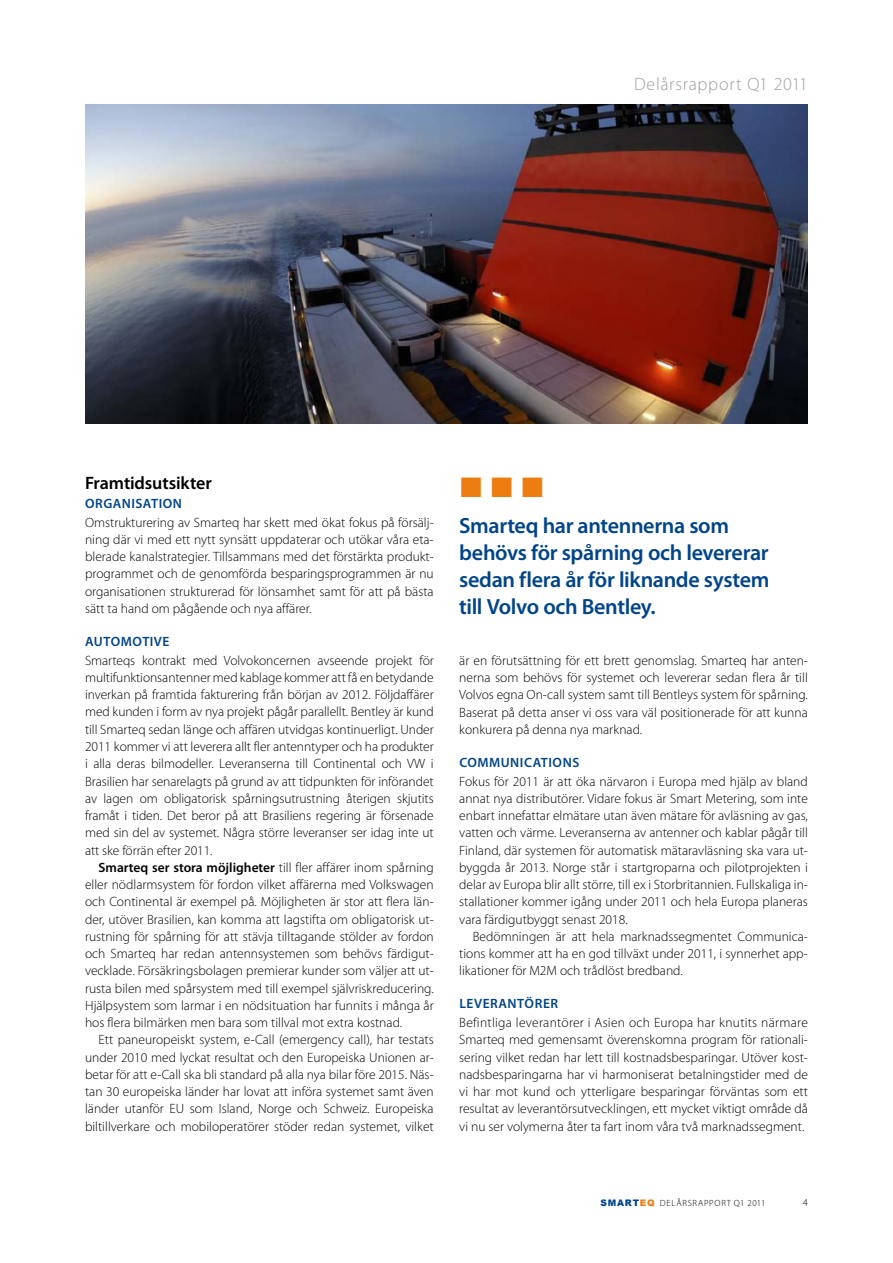
<style>
.page{position:relative;width:893px;height:1263px;background:#fff}
.page>*{position:absolute;margin:0;border:0;box-sizing:border-box;transform-origin:0 0}
.t1{font:600 22.05px/27px "Myriad Pro";letter-spacing:-.015em;color:#004489}
.t2{font:300 18px "Myriad Pro";letter-spacing:-.01em;color:#9c9e9f}
.t3{font:600 18px "Myriad Pro";letter-spacing:-.01em;color:#000}
.t4{font:300 13.5px/17.2px "Myriad Pro";color:#000;text-align:justify}
.t5{font:600 13.5px "Myriad Pro";letter-spacing:.04em;color:#004489}
.t6{font:300 10.5px "Myriad Pro";color:#000}
.t7{font:300 9px "Myriad Pro";letter-spacing:.08em;color:#000}
.s1{font-weight:600}
.s2{font-family:"Arial";font-weight:900;color:#004489}
.s3{font-family:"Arial";font-weight:900;color:#ee7d11}
</style>
<div class="page">
<img style="left:86px;top:104px;width:722px;height:320px">
<h2 class="t2" style="left:634px;top:73px;width:175px">Delårsrapport Q1 2011</h2>
<h2 class="t3" style="left:85px;top:472px;width:128px">Framtidsutsikter</h2>
<p class="t5" style="left:85px;top:495px;width:54px">Organisatio</p>
<p class="t5" style="left:173px;top:495px;width:11px">n</p>
<p class="t4" style="left:85px;top:513px;width:350px">Omstrukturering av Smarteq har skett med ökat fokus på försälj&shy;ning där vi med ett nytt synsätt uppdaterar och utökar våra eta&shy;blerade kanalstrategier. Tillsammans med det förstärkta produkt&shy;programmet och de genomförda besparingsprogrammen är nu organisationen strukturerad för lönsamhet samt för att på bästa sätt ta hand om pågående och nya affärer.</p>
<p class="t5" style="left:85px;top:633px;width:28px">Automotive</p>
<p class="t4" style="left:85px;top:651px;width:350px">Smarteqs kontrakt med Volvokoncernen avseende projekt för multifunktionsantenner med kablage kommer att få en betydande inverkan på framtida fakturering från början av 2012. Följdaffärer med kunden i form av nya projekt pågår parallellt. Bentley är kund till Smarteq sedan länge och affären utvidgas kontinuerligt. Under 2011 kommer vi att leverera allt fler antenntyper och ha produkter i alla deras bilmodeller. Leveranserna till Continental och VW i Brasilien har senarelagts på grund av att tidpunkten för införandet av lagen om obligatorisk spårningsutrustning återigen skjutits framåt i tiden. Det beror på att Brasiliens regering är försenade med sin del av systemet. Några större leveranser ser idag inte ut att ske förrän efter 2011.</p>
<p class="t4" style="left:85px;top:858px;width:350px;text-indent:14px"><span class="s1">Smarteq ser stora möjligheter</span> till fler affärer inom spårning eller nödlarmsystem för fordon vilket affärerna med Volkswagen och Continental är exempel på. Möjligheten är stor att flera län&shy;der, utöver Brasilien, kan komma att lagstifta om obligatorisk ut&shy;rustning för spårning för att stävja tilltagande stölder av fordon och Smarteq har redan antennsystemen som behövs färdigut&shy;vecklade. Försäkringsbolagen premierar kunder som väljer att ut&shy;rusta bilen med spårsystem med till exempel självriskreducering.<br>Hjälpsystem som larmar i en nödsituation har funnits i många år hos flera bilmärken men bara som tillval mot extra kostnad.</p>
<p class="t4" style="left:85px;top:1031px;width:350px;text-indent:14px">Ett paneuropeiskt system, e-Call (emergency call), har testats under 2010 med lyckat resultat och den Europeiska Unionen ar&shy;betar för att e-Call ska bli standard på alla nya bilar före 2015. Näs&shy;tan 30 europeiska länder har lovat att införa systemet samt även länder utanför EU som Island, Norge och Schweiz. Europeiska biltillverkare och mobiloperatörer stöder redan systemet, vilket</p>
<h1 class="t1" style="left:459px;top:511px;width:312px">Smarteq har antennerna som behövs för spårning och levererar sedan flera år för liknande system till Volvo och Bentley.</h1>
<p class="t4" style="left:459px;top:651px;width:350px">är en förutsättning för ett brett genomslag. Smarteq har anten&shy;nerna som behövs för systemet och levererar sedan flera år till Volvos egna On-call system samt till Bentleys system för spårning.<br>Baserat på detta anser vi oss vara väl positionerade för att kunna konkurera på denna nya marknad.</p>
<p class="t5" style="left:459px;top:754px;width:20px">Comm</p>
<p class="t5" style="left:501px;top:754px;width:27px">unicatio</p>
<p class="t5" style="left:563px;top:754px;width:17px">ns</p>
<p class="t4" style="left:459px;top:772px;width:350px">Fokus för 2011 är att öka närvaron i Europa med hjälp av bland annat nya distributörer. Vidare fokus är Smart Metering, som inte enbart innefattar elmätare utan även mätare för avläsning av gas, vatten och värme. Leveranserna av antenner och kablar pågår till Finland, där systemen för automatisk mätaravläsning ska vara ut&shy;byggda år 2013. Norge står i startgroparna och pilotprojekten i delar av Europa blir allt större, till ex i Storbritannien. Fullskaliga in&shy;stallationer kommer igång under 2011 och hela Europa planeras vara färdigutbyggt senast 2018.</p>
<p class="t4" style="left:459px;top:928px;width:350px;text-indent:14px">Bedömningen är att hela marknadssegmentet Communica&shy;tions kommer att ha en god tillväxt under 2011, i synnerhet app&shy;likationer för M2M och trådlöst bredband.</p>
<p class="t5" style="left:459px;top:995px;width:16px">Levera</p>
<p class="t5" style="left:508px;top:995px;width:19px">ntörer</p>
<p class="t4" style="left:459px;top:1014px;width:350px">Befintliga leverantörer i Asien och Europa har knutits närmare Smarteq med gemensamt överenskomna program för rationali&shy;sering vilket redan har lett till kostnadsbesparingar. Utöver kost&shy;nadsbesparingarna har vi harmoniserat betalningstider med de vi har mot kund och ytterligare besparingar förväntas som ett resultat av leverantörsutvecklingen, ett mycket viktigt område då vi nu ser volymerna åter ta fart inom våra två marknadssegment.</p>
<p class="t7" style="left:601px;top:1197px;width:166px"><span class="s2">SMART</span><span class="s3">EQ</span> Delårsrapport Q1 2011</p>
<p class="t6" style="left:803px;top:1196px;width:7px">4</p>
</div>
